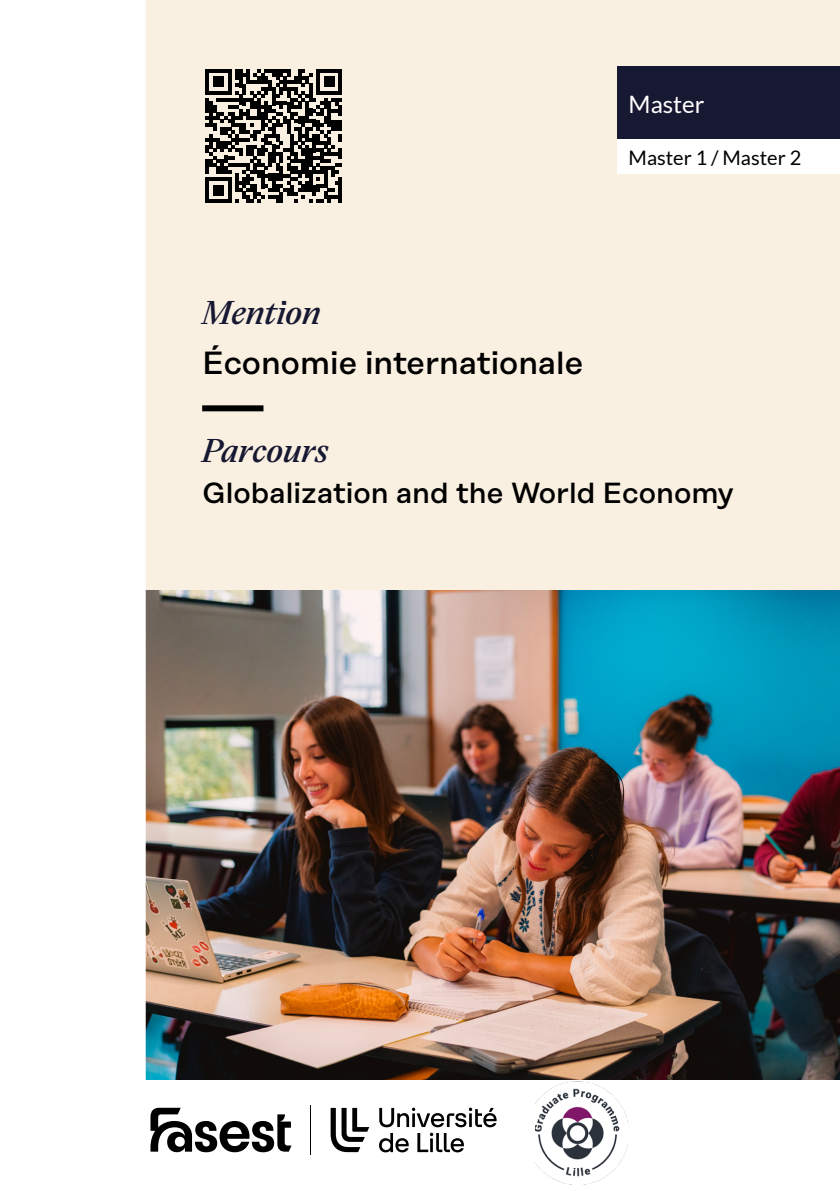
<style>
.page{position:relative;width:840px;height:1191px;background:#fff}
.page>*{position:absolute;margin:0;border:0;box-sizing:border-box;transform-origin:0 0}
.t1{font:500 32px "Rational Display";color:#000}
.t2{font:italic 500 32px "Eliza";color:#171832}
.t3{font:500 29px "Rational Display";color:#000}
.t4{font:24px "Lato";color:#fff}
.t5{font:20px "Lato";color:#000}
</style>
<div class="page">
<img style="left:145px;top:0;width:694px;height:1185px">
<div style="left:617px;top:140px;width:222px;height:34px;background:#fff"></div>
<div style="left:202px;top:405px;width:61px;height:6px;background:#000"></div>
<hr style="left:310px;top:1105px;width:1px;height:49px;background:#000">
<svg style="left:330px;top:1107px;width:39px;height:45px"></svg>
<svg style="left:379px;top:1107px;width:117px;height:45px"></svg>
<svg style="left:150px;top:1107px;width:141px;height:45px"></svg>
<img style="left:535px;top:1081px;width:93px;height:103px">
<svg style="left:205px;top:69px;width:137px;height:134px"></svg>
<hr style="left:338px;top:177px;width:4px;height:26px;background:#000">
<p class="t4" style="left:628px;top:89px;width:77px">Master</p>
<p class="t5" style="left:628px;top:146px;width:174px">Master 1 / Master 2</p>
<p class="t2" style="left:202px;top:292px;width:120px">Mention</p>
<p class="t1" style="left:202px;top:344px;width:382px">Économie internationale</p>
<p class="t2" style="left:202px;top:430px;width:127px">Parcours</p>
<p class="t3" style="left:202px;top:475px;width:532px">Globalization and the World Economy</p>
</div>
